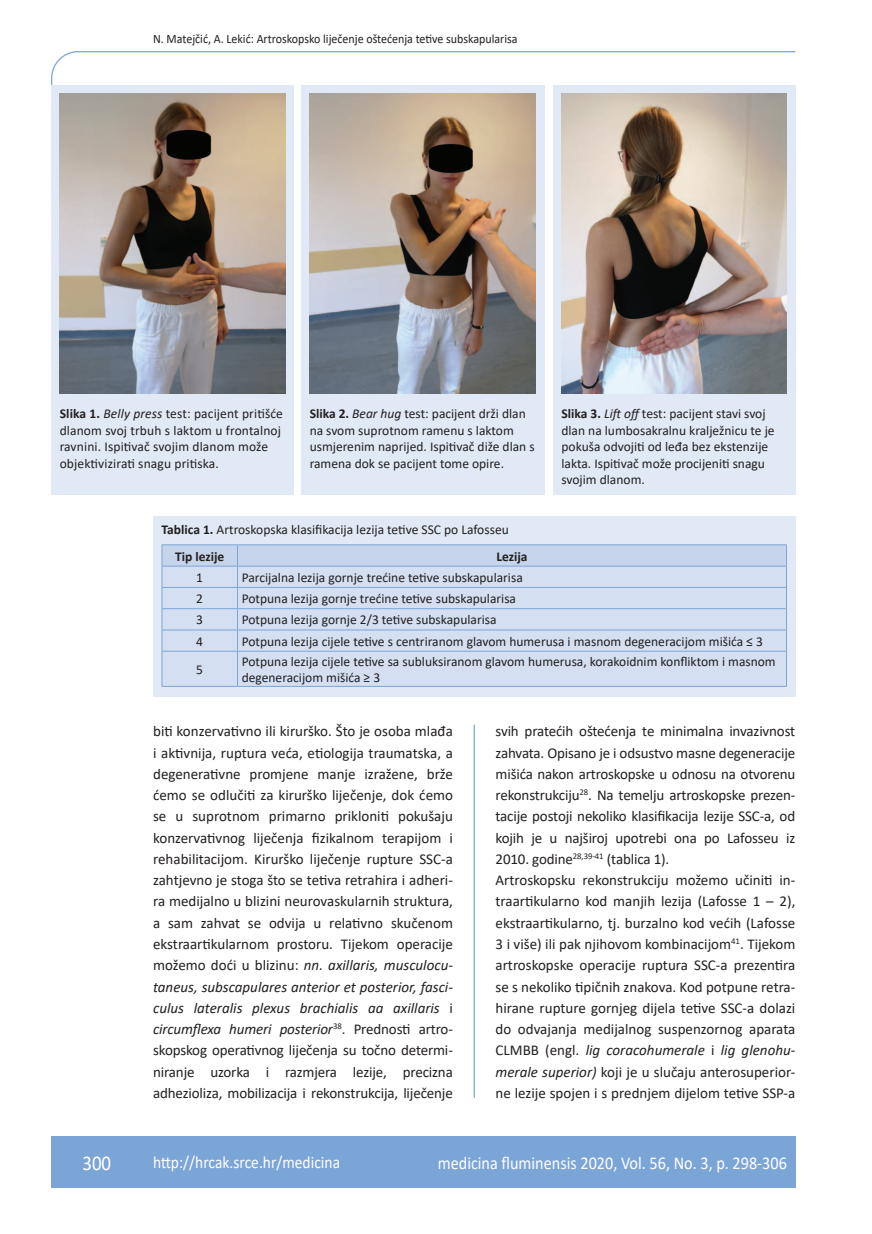
<style>
.page{position:relative;width:872px;height:1234px;background:#fff}
.page>*{position:absolute;margin:0;border:0;box-sizing:border-box;transform-origin:0 0}
.t1{font:21px "Calibri";color:#fff;scale:.9 1}
.t2{font:18px "Calibri";color:#fff;scale:.9 1}
.t3{font:17.25px "Calibri";color:#fff;scale:.9 1}
.osnovni_tekst{font:15px/21.3px "Calibri";letter-spacing:-.01em;color:#231f20;text-align:justify}
.potpis_slika{font:13.5px/16.5px "Calibri";color:#231f20}
.tablica{font:13.5px/16.5px "Calibri";color:#231f20}
.tablica-2{font:700 13.5px "Calibri";color:#231f20}
.glava{font:12.75px "Calibri";color:#231f20;scale:.94 1}
.s1{font-weight:700}
.s2{font-style:italic}
</style>
<div class="page">
<svg style="left:51px;top:51px;width:745px;height:275px"></svg>
<hr style="left:473px;top:724px;width:2px;height:373px;background:#7ca5d7">
<div style="left:51px;top:1135px;width:744px;height:51px;background:#7ca5d7"></div>
<div style="left:51px;top:85px;width:243px;height:409px;background:#e1e9f6"></div>
<img style="left:60px;top:94px;width:225px;height:299px">
<div style="left:301px;top:85px;width:243px;height:409px;background:#e1e9f6"></div>
<img style="left:310px;top:94px;width:225px;height:299px">
<div style="left:553px;top:85px;width:242px;height:409px;background:#e1e9f6"></div>
<img style="left:561px;top:94px;width:226px;height:299px">
<div style="left:153px;top:515px;width:642px;height:181px;background:#e1e9f6"></div>
<div style="left:163px;top:651px;width:623px;height:35px;background:#d4dff1"></div>
<hr style="left:162px;top:650px;width:75px;height:1px;background:#7ca5d7">
<hr style="left:162px;top:651px;width:1px;height:35px;background:#7ca5d7">
<hr style="left:237px;top:650px;width:550px;height:1px;background:#7ca5d7">
<hr style="left:237px;top:651px;width:1px;height:35px;background:#7ca5d7">
<hr style="left:786px;top:651px;width:1px;height:35px;background:#7ca5d7">
<hr style="left:162px;top:686px;width:75px;height:1px;background:#7ca5d7">
<hr style="left:237px;top:686px;width:550px;height:1px;background:#7ca5d7">
<svg style="left:162px;top:544px;width:625px;height:106px"></svg>
<hr style="left:162px;top:565px;width:75px;height:1px;background:#7ca5d7">
<hr style="left:237px;top:565px;width:550px;height:1px;background:#7ca5d7">
<p class="glava" style="left:153px;top:29px;width:389px">N. Matejčić, A. Lekić: Artroskopsko liječenje oštećenja tetive subskapularisa</p>
<p class="potpis_slika" style="left:60px;top:405px;width:225px"><span class="s1">Slika 1.</span> <span class="s2">Belly press</span> test: pacijent pritišće dlanom svoj trbuh s laktom u frontalnoj ravnini. Ispitivač svojim dlanom može objektivizirati snagu pritiska.</p>
<p class="potpis_slika" style="left:310px;top:405px;width:226px"><span class="s1">Slika 2.</span> <span class="s2">Bear hug</span> test: pacijent drži dlan na svom suprotnom ramenu s laktom usmjerenim naprijed. Ispitivač diže dlan s ramena dok se pacijent tome opire.</p>
<p class="potpis_slika" style="left:561px;top:405px;width:215px"><span class="s1">Slika 3.</span> <span class="s2">Lift off</span> test: pacijent stavi svoj dlan na lumbosakralnu kralježnicu te je pokuša odvojiti od leđa bez ekstenzije lakta. Ispitivač može procijeniti snagu svojim dlanom.</p>
<p class="potpis_slika" style="left:162px;top:521px;width:349px"><span class="s1">Tablica 1.</span> Artroskopska klasifikacija lezija tetive SSC po Lafosseu</p>
<p class="tablica-2" style="left:175px;top:546px;width:51px">Tip lezije</p>
<p class="tablica-2" style="left:496px;top:546px;width:33px">Lezija</p>
<p class="tablica" style="left:196px;top:568px;width:8px">1</p>
<p class="tablica" style="left:242px;top:568px;width:282px">Parcijalna lezija gornje trećine tetive subskapularisa</p>
<p class="tablica" style="left:196px;top:590px;width:8px">2</p>
<p class="tablica" style="left:242px;top:590px;width:276px">Potpuna lezija gornje trećine tetive subskapularisa</p>
<p class="tablica" style="left:196px;top:611px;width:8px">3</p>
<p class="tablica" style="left:242px;top:611px;width:256px">Potpuna lezija gornje 2/3 tetive subskapularisa</p>
<p class="tablica" style="left:196px;top:632px;width:8px">4</p>
<p class="tablica" style="left:242px;top:632px;width:522px">Potpuna lezija cijele tetive s centriranom glavom humerusa i masnom degeneracijom mišića ≤ 3</p>
<p class="tablica" style="left:196px;top:660px;width:8px">5</p>
<p class="tablica" style="left:242px;top:652px;width:535px">Potpuna lezija cijele tetive sa subluksiranom glavom humerusa, korakoidnim konfliktom i masnom degeneracijom mišića ≥ 3</p>
<p class="osnovni_tekst" style="left:153px;top:720px;width:301px">biti konzervativno ili kirurško. Što je osoba mlađa i aktivnija, ruptura veća, etiologija traumatska, a degenerativne promjene manje izražene, brže ćemo se odlučiti za kirurško liječenje, dok ćemo se u suprotnom primarno prikloniti pokušaju konzervativnog liječenja fizikalnom terapijom i rehabilitacijom. Kirurško liječenje rupture SSC-a zahtjevno je stoga što se tetiva retrahira i adheri&shy;ra medijalno u blizini neurovaskularnih struktura, a sam zahvat se odvija u relativno skučenom ekstraartikularnom prostoru. Tijekom operacije možemo doći u blizinu: <span class="s2">nn. axillaris, musculocu&shy;taneus, subscapulares anterior et posterior, fasci&shy;culus lateralis plexus brachialis aa axillaris</span> i <span class="s2">circumflexa humeri posterior</span><sup>38</sup>. Prednosti artro&shy;skopskog operativnog liječenja su točno determi&shy;niranje uzorka i razmjera lezije, precizna adhezioliza, mobilizacija i rekonstrukcija, liječenje</p>
<p class="osnovni_tekst" style="left:495px;top:720px;width:301px">svih pratećih oštećenja te minimalna invazivnost zahvata. Opisano je i odsustvo masne degeneracije mišića nakon artroskopske u odnosu na otvorenu rekonstrukciju<sup>28</sup>. Na temelju artroskopske prezen&shy;tacije postoji nekoliko klasifikacija lezije SSC-a, od kojih je u najširoj upotrebi ona po Lafosseu iz 2010. godine<sup>28,39-41</sup> (tablica 1).</p>
<p class="osnovni_tekst" style="left:495px;top:869px;width:301px">Artroskopsku rekonstrukciju možemo učiniti in&shy;traartikularno kod manjih lezija (Lafosse 1 – 2), ekstraartikularno, tj. burzalno kod većih (Lafosse 3 i više) ili pak njihovom kombinacijom<sup>41</sup>. Tijekom artroskopske operacije ruptura SSC-a prezentira se s nekoliko tipičnih znakova. Kod potpune retra&shy;hirane rupture gornjeg dijela tetive SSC-a dolazi do odvajanja medijalnog suspenzornog aparata CLMBB (engl. <span class="s2">lig coracohumerale</span> i <span class="s2">lig glenohu&shy;merale superior)</span> koji je u slučaju anterosuperior&shy;ne lezije spojen i s prednjem dijelom tetive SSP-a</p>
<p class="t1" style="left:82px;top:1147px;width:33px">300</p>
<p class="t3" style="left:153px;top:1149px;width:209px">http://hrcak.srce.hr/medicina</p>
<p class="t2" style="left:438px;top:1149px;width:389px">medicina fluminensis 2020, Vol. 56, No. 3, p. 298-306</p>
</div>
